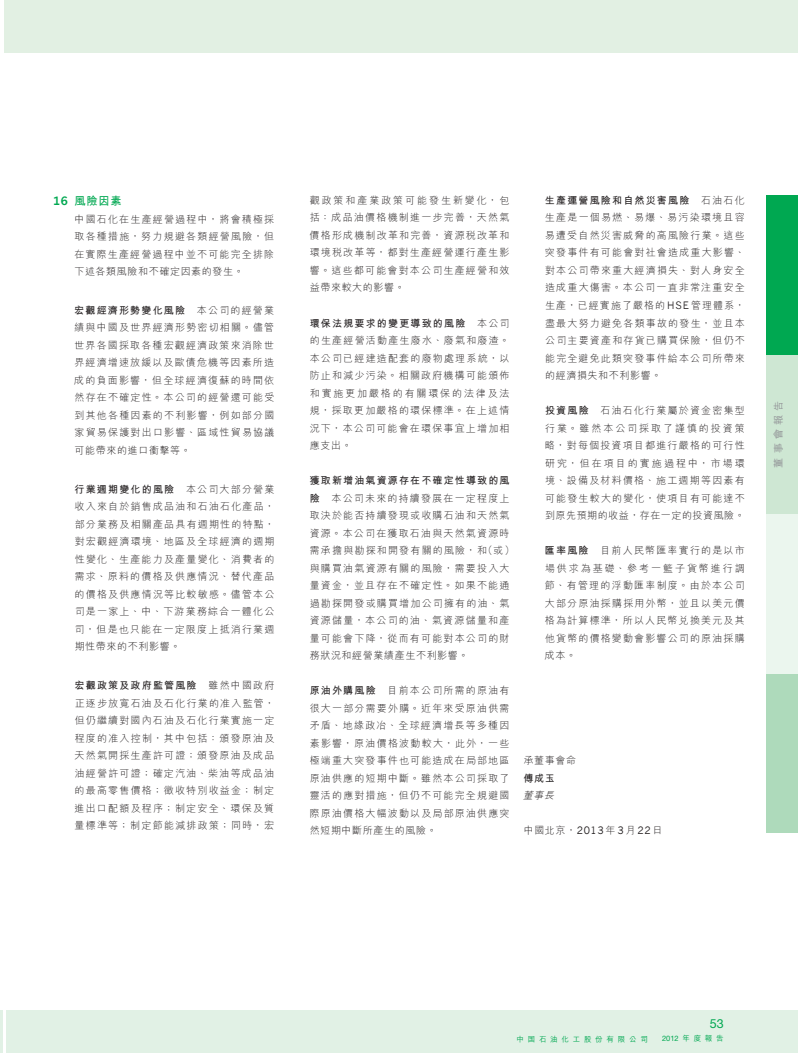
<style>
.page{position:relative;width:798px;height:1053px;background:#fff}
.page>*{position:absolute;margin:0;border:0;box-sizing:border-box;transform-origin:0 0}
.t1{font:12.5px "Helvetica Neue LT Std";color:#00a851}
.t2{font:700 11.25px "M Hei HK";color:#00a851}
.t3{font:300 10px/17.5px "M Hei HK";letter-spacing:.12em;color:#231f20;text-align:justify}
.t4{font:500 10px "M Hei HK";letter-spacing:.415em;color:#939598}
.t5{font:700 10px "M Hei HK";color:#231f20}
.t6{font:italic 300 10px "M Hei HK";color:#231f20}
.t7{font:500 7.5px "M Hei HK";letter-spacing:.5em;color:#00a851}
.t8{font:7.5px "Helvetica Neue LT Std";color:#00a851}
.s1{font-family:"News Gothic"}
.s2{font-weight:700}
.s3{font-family:"News Gothic";font-weight:400}
.s4{font-family:"M Hei HKS"}
.s5{font-family:"M Hei HK";font-weight:500}
</style>
<div class="page">
<div style="left:6px;top:1010px;width:791px;height:42px;background:#e1f1e5"></div>
<div style="left:765px;top:673px;width:32px;height:160px;background:#aedabb"></div>
<div style="left:765px;top:514px;width:32px;height:159px;background:#ebf6ee"></div>
<div style="left:765px;top:354px;width:32px;height:160px;background:#cee7d3"></div>
<div style="left:765px;top:195px;width:32px;height:159px;background:#00a851"></div>
<div style="left:4px;top:0;width:793px;height:53px;background:#e2f0e3"></div>
<hr style="left:0;top:1010px;width:3px;height:42px;background:#e1f1e5">
<p class="t2" style="left:53px;top:193px;width:70px"><span class="s1">16</span> 風險因素</p>
<p class="t3" style="left:74px;top:210px;width:201px">中國石化在生產經營過程中，將會積極採取各種措施，努力規避各類經營風險，但在實際生產經營過程中並不可能完全排除下述各類風險和不確定因素的發生。</p>
<p class="t3" style="left:74px;top:301px;width:201px"><span class="s2">宏觀經濟形勢變化風險</span> 本公司的經營業績與中國及世界經濟形勢密切相關。儘管世界各國採取各種宏觀經濟政策來消除世界經濟增速放緩以及歐債危機等因素所造成的負面影響，但全球經濟復蘇的時間依然存在不確定性。本公司的經營還可能受到其他各種因素的不利影響，例如部分國家貿易保護對出口影響、區域性貿易協議可能帶來的進口衝擊等。</p>
<p class="t3" style="left:75px;top:480px;width:201px"><span class="s2">行業週期變化的風險</span> 本公司大部分營業收入來自於銷售成品油和石油石化產品，部分業務及相關產品具有週期性的特點，對宏觀經濟環境、地區及全球經濟的週期性變化、生產能力及產量變化、消費者的需求、原料的價格及供應情況、替代產品的價格及供應情況等比較敏感。儘管本公司是一家上、中、下游業務綜合一體化公司，但是也只能在一定限度上抵消行業週期性帶來的不利影響。</p>
<p class="t3" style="left:74px;top:676px;width:201px"><span class="s2">宏觀政策及政府監管風險</span> 雖然中國政府正逐步放寬石油及石化行業的准入監管，但仍繼續對國內石油及石化行業實施一定程度的准入控制，其中包括：頒發原油及天然氣開採生產許可證；頒發原油及成品油經營許可證；確定汽油、柴油等成品油的最高零售價格；徵收特別收益金；制定進出口配額及程序；制定安全、環保及質量標準等；制定節能減排政策；同時，宏</p>
<p class="t3" style="left:309px;top:191px;width:201px">觀政策和產業政策可能發生新變化，包括：成品油價格機制進一步完善，天然氣價格形成機制改革和完善，資源稅改革和環境稅改革等，都對生產經營運行產生影響。這些都可能會對本公司生產經營和效益帶來較大的影響。</p>
<p class="t3" style="left:309px;top:314px;width:201px"><span class="s2">環保法規要求的變更導致的風險</span> 本公司的生產經營活動產生廢水、廢氣和廢渣。本公司已經建造配套的廢物處理系統，以防止和減少污染。相關政府機構可能頒佈和實施更加嚴格的有關環保的法律及法規，採取更加嚴格的環保標準。在上述情況下，本公司可能會在環保事宜上增加相應支出。</p>
<p class="t3" style="left:309px;top:471px;width:206px;text-align:left"><span class="s2">獲取新增油氣資源存在不確定性導致的風險</span> 本公司未來的持續發展在一定程度上取決於能否持續發現或收購石油和天然氣資源。本公司在獲取石油與天然氣資源時需承擔與勘探和開發有關的風險，和（或）與購買油氣資源有關的風險，需要投入大量資金，並且存在不確定性。如果不能通過勘探開發或購買增加公司擁有的油、氣資源儲量，本公司的油、氣資源儲量和產量可能會下降，從而有可能對本公司的財務狀況和經營業績產生不利影響。</p>
<p class="t3" style="left:309px;top:681px;width:201px"><span class="s2">原油外購風險</span> 目前本公司所需的原油有很大一部分需要外購。近年來受原油供需矛盾、地緣政冶、全球經濟增長等多種因素影響，原油價格波動較大，此外，一些極端重大突發事件也可能造成在局部地區原油供應的短期中斷。雖然本公司採取了靈活的應對措施，但仍不可能完全規避國際原油價格大幅波動以及局部原油供應突然短期中斷所產生的風險。</p>
<p class="t3" style="left:544px;top:191px;width:201px"><span class="s2">生產運營風險和自然災害風險</span> 石油石化生產是一個易燃、易爆、易污染環境且容易遭受自然災害威脅的高風險行業。這些突發事件有可能會對社會造成重大影響、對本公司帶來重大經濟損失、對人身安全造成重大傷害。本公司一直非常注重安全生產，已經實施了嚴格的<span class="s3">HSE</span>管理體系，盡最大努力避免各類事故的發生，並且本公司主要資產和存貨已購買保險，但仍不能完全避免此類突發事件給本公司所帶來的經濟損失和不利影響。</p>
<p class="t3" style="left:544px;top:401px;width:201px"><span class="s2">投資風險</span> 石油石化行業屬於資金密集型行業。雖然本公司採取了謹慎的投資策略，對每個投資項目都進行嚴格的可行性研究，但在項目的實施過程中，市場環境、設備及材料價格、施工週期等因素有可能發生較大的變化，使項目有可能達不到原先預期的收益，存在一定的投資風險。</p>
<p class="t3" style="left:544px;top:541px;width:201px"><span class="s2">匯率風險</span> 目前人民幣匯率實行的是以市場供求為基礎、參考一籃子貨幣進行調節、有管理的浮動匯率制度。由於本公司大部分原油採購採用外幣，並且以美元價格為計算標準，所以人民幣兌換美元及其他貨幣的價格變動會影響公司的原油採購成本。</p>
<p class="t3" style="left:523px;top:751px;width:54px">承董事會命</p>
<p class="t5" style="left:523px;top:770px;width:33px">傅成玉</p>
<p class="t6" style="left:522px;top:790px;width:35px">董事長</p>
<p class="t3" style="left:523px;top:821px;width:140px">中國北京，<span class="s3">2013</span> 年 <span class="s3">3</span> 月 <span class="s3">22</span> 日</p>
<p class="t4" style="left:770px;top:467px;width:68px;rotate:-90deg">董事會報告</p>
<p class="t1" style="left:709px;top:1015px;width:15px">53</p>
<p class="t7" style="left:516px;top:1033px;width:133px">中<span class="s4">國</span>石油化工股份有限公司</p>
<p class="t8" style="left:661px;top:1033px;width:63px">2012<span class="s5">年度報告</span></p>
</div>
